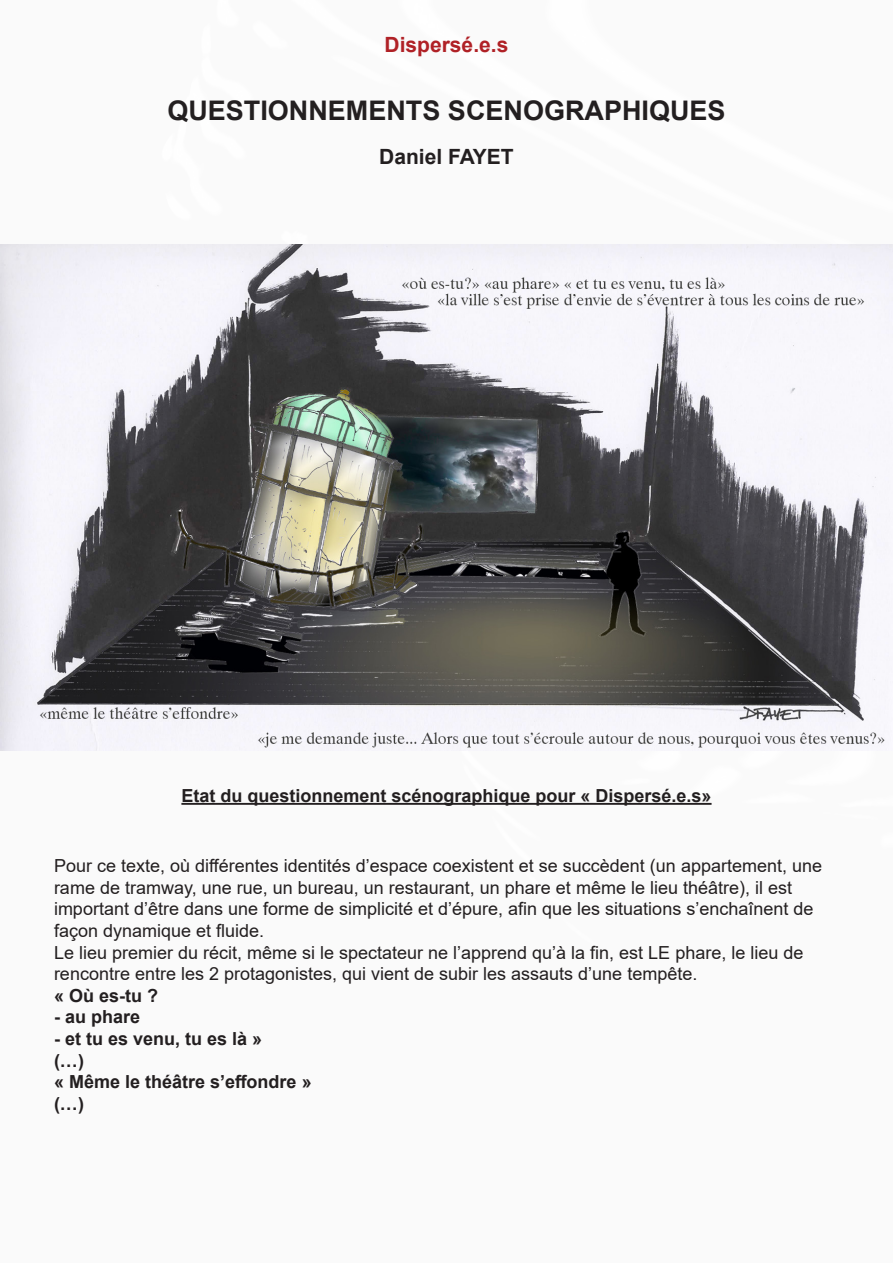
<style>
.page{position:relative;width:893px;height:1263px;background:#fff}
.page>*{position:absolute;margin:0;border:0;box-sizing:border-box;transform-origin:0 0}
.t1{font:700 27px "Arial";color:#231f20}
.t2{font:700 21px "Arial";color:#b02126}
.t3{font:700 21px "Arial";color:#231f20}
.t4{font:18px/21.6px "Arial";color:#231f20}
.t5{font:700 18px "Arial";color:#231f20}
</style>
<div class="page">
<img style="left:0;top:244px;width:893px;height:507px">
<hr style="left:181px;top:803px;width:531px;height:2px;background:#231f20">
<p class="t2" style="left:385px;top:30px;width:125px">Dispersé.e.s</p>
<p class="t1" style="left:167px;top:91px;width:560px">QUESTIONNEMENTS SCENOGRAPHIQUES</p>
<p class="t3" style="left:379px;top:142px;width:136px">Daniel FAYET</p>
<p class="t5" style="left:181px;top:783px;width:532px">Etat du questionnement scénographique pour « Dispersé.e.s»</p>
<p class="t4" style="left:54px;top:855px;width:770px">Pour ce texte, où différentes identités d’espace coexistent et se succèdent (un appartement, une rame de tramway, une rue, un bureau, un restaurant, un phare et même le lieu théâtre), il est important d’être dans une forme de simplicité et d’épure, afin que les situations s’enchaînent de façon dynamique et fluide.</p>
<p class="t4" style="left:54px;top:941px;width:751px">Le lieu premier du récit, même si le spectateur ne l’apprend qu’à la fin, est LE phare, le lieu de</p>
<p class="t4" style="left:54px;top:963px;width:645px">rencontre entre les 2 protagonistes, qui vient de subir les assauts d’une tempête.</p>
<p class="t5" style="left:54px;top:983px;width:106px">« Où es-tu ?</p>
<p class="t5" style="left:54px;top:1004px;width:88px">- au phare</p>
<p class="t5" style="left:54px;top:1026px;width:210px">- et tu es venu, tu es là »</p>
<p class="t5" style="left:54px;top:1047px;width:31px">(…)</p>
<p class="t5" style="left:54px;top:1069px;width:259px">« Même le théâtre s’effondre »</p>
<p class="t5" style="left:54px;top:1091px;width:31px">(…)</p>
</div>
